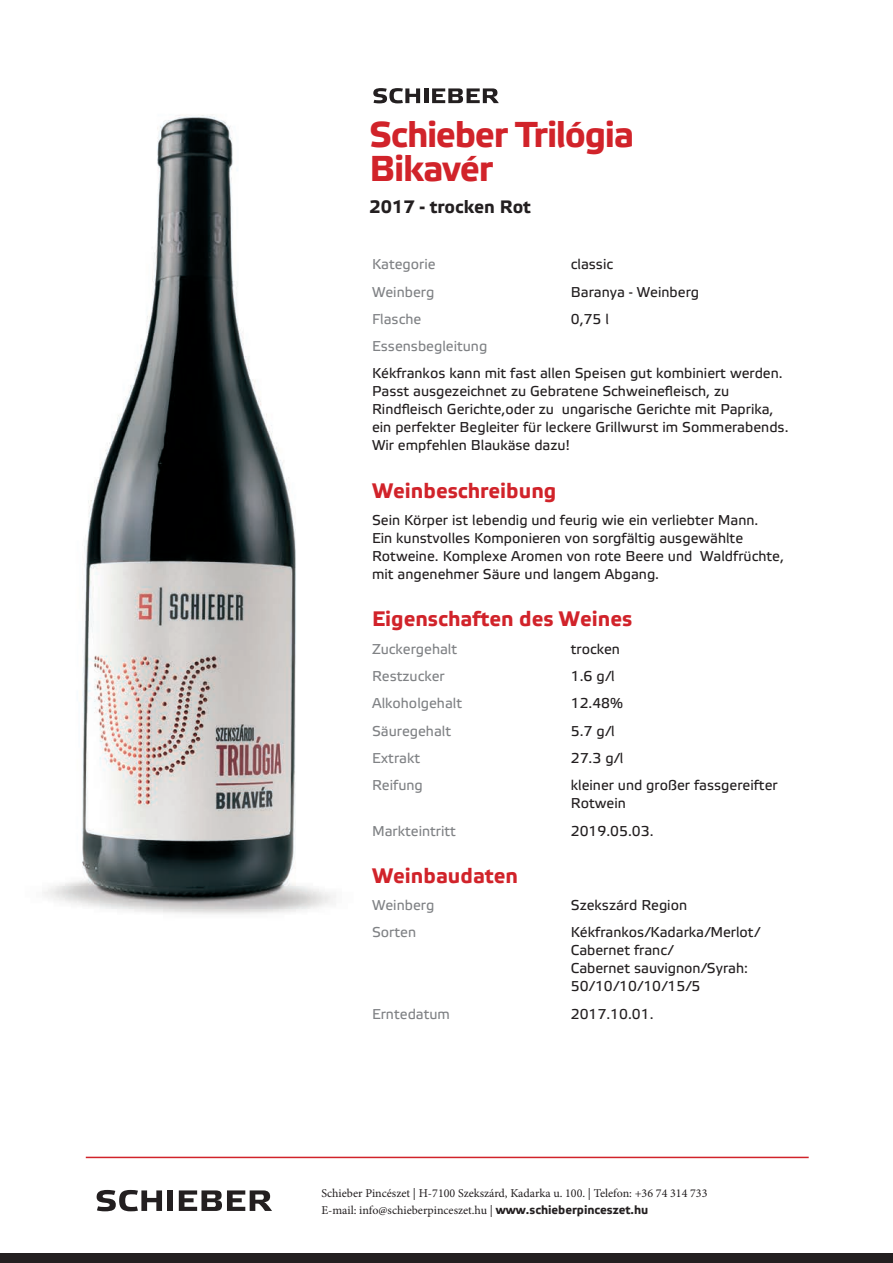
<style>
.page{position:relative;width:893px;height:1263px;background:#fff}
.page>*{position:absolute;margin:0;border:0;box-sizing:border-box;transform-origin:0 0}
.t1{font:700 36px/34.5px "Elektra Text Pro";letter-spacing:-.035em;color:#d1232a}
.t2{font:700 21px "Etelka Text Pro";color:#d1232a}
.t3{font:700 18px "Etelka Text Pro";color:#231f20}
.t4{font:14.25px/18px "Etelka Text Pro";color:#231f20}
.t5{font:14.25px "Etelka Text Pro";color:#808285}
.t6{font:12px/16.5px "Minion Pro";color:#231f20}
.s1{font-family:"Elektra Text Pro";font-weight:700}
</style>
<div class="page">
<img style="left:43px;top:114px;width:293px;height:800px">
<svg style="left:97px;top:1190px;width:65px;height:21px"></svg>
<div style="left:167px;top:1190px;width:6px;height:21px;background:#231f20"></div>
<svg style="left:179px;top:1190px;width:93px;height:21px"></svg>
<hr style="left:86px;top:1157px;width:723px;height:1px;background:#d1232a">
<div style="left:0;top:1253px;width:893px;height:10px;background:#231f20"></div>
<svg style="left:373px;top:88px;width:47px;height:15px"></svg>
<hr style="left:424px;top:88px;width:4px;height:15px;background:#231f20">
<svg style="left:432px;top:88px;width:67px;height:15px"></svg>
<h1 class="t1" style="left:370px;top:118px;width:266px">Schieber Trilógia<br>Bikavér</h1>
<p class="t3" style="left:370px;top:197px;width:163px">2017 - trocken Rot</p>
<p class="t5" style="left:372px;top:257px;width:65px">Kategorie</p>
<p class="t4" style="left:571px;top:256px;width:44px">classic</p>
<p class="t5" style="left:372px;top:284px;width:64px">Weinberg</p>
<p class="t4" style="left:571px;top:283px;width:130px">Baranya - Weinberg</p>
<p class="t5" style="left:372px;top:311px;width:51px">Flasche</p>
<p class="t4" style="left:571px;top:311px;width:39px">0,75 l</p>
<p class="t5" style="left:372px;top:339px;width:117px">Essensbegleitung</p>
<p class="t4" style="left:372px;top:365px;width:418px">Kékfrankos kann mit fast allen Speisen gut kombiniert werden.<br>Passt ausgezeichnet zu Gebratene Schweinefleisch, zu Rindfleisch Gerichte,oder zu ungarische Gerichte mit Paprika, ein perfekter Begleiter für leckere Grillwurst im Sommerabends.<br>Wir empfehlen Blaukäse dazu!</p>
<h2 class="t2" style="left:372px;top:479px;width:186px">Weinbeschreibung</h2>
<p class="t4" style="left:372px;top:512px;width:413px">Sein Körper ist lebendig und feurig wie ein verliebter Mann.<br>Ein kunstvolles Komponieren von sorgfältig ausgewählte Rotweine. Komplexe Aromen von rote Beere und Waldfrüchte, mit angenehmer Säure und langem Abgang.</p>
<h2 class="t2" style="left:372px;top:607px;width:262px">Eigenschaften des Weines</h2>
<p class="t5" style="left:372px;top:641px;width:87px">Zuckergehalt</p>
<p class="t4" style="left:571px;top:641px;width:51px">trocken</p>
<p class="t5" style="left:372px;top:668px;width:74px">Restzucker</p>
<p class="t4" style="left:571px;top:668px;width:45px">1.6 g/l</p>
<p class="t5" style="left:372px;top:696px;width:92px">Alkoholgehalt</p>
<p class="t4" style="left:571px;top:695px;width:54px">12.48%</p>
<p class="t5" style="left:372px;top:723px;width:81px">Säuregehalt</p>
<p class="t4" style="left:571px;top:722px;width:45px">5.7 g/l</p>
<p class="t5" style="left:372px;top:750px;width:50px">Extrakt</p>
<p class="t4" style="left:571px;top:750px;width:54px">27.3 g/l</p>
<p class="t5" style="left:372px;top:778px;width:52px">Reifung</p>
<p class="t4" style="left:571px;top:777px;width:208px">kleiner und großer fassgereifter<br>Rotwein</p>
<p class="t5" style="left:372px;top:823px;width:85px">Markteintritt</p>
<p class="t4" style="left:571px;top:822px;width:84px">2019.05.03.</p>
<h2 class="t2" style="left:372px;top:864px;width:148px">Weinbaudaten</h2>
<p class="t5" style="left:372px;top:897px;width:64px">Weinberg</p>
<p class="t4" style="left:571px;top:897px;width:118px">Szekszárd Region</p>
<p class="t5" style="left:372px;top:925px;width:46px">Sorten</p>
<p class="t4" style="left:571px;top:924px;width:191px">Kékfrankos/Kadarka/Merlot/<br>Cabernet franc/<br>Cabernet sauvignon/Syrah:<br>50/10/10/10/15/5</p>
<p class="t5" style="left:372px;top:1006px;width:79px">Erntedatum</p>
<p class="t4" style="left:571px;top:1006px;width:84px">2017.10.01.</p>
<p class="t6" style="left:321px;top:1185px;width:388px">Schieber Pincészet | H-7100 Szekszárd, Kadarka u. 100. | Telefon: +36 74 314 733<br>E-mail: info@schieberpinceszet.hu | <span class="s1">www.schieberpinceszet.hu</span></p>
</div>
